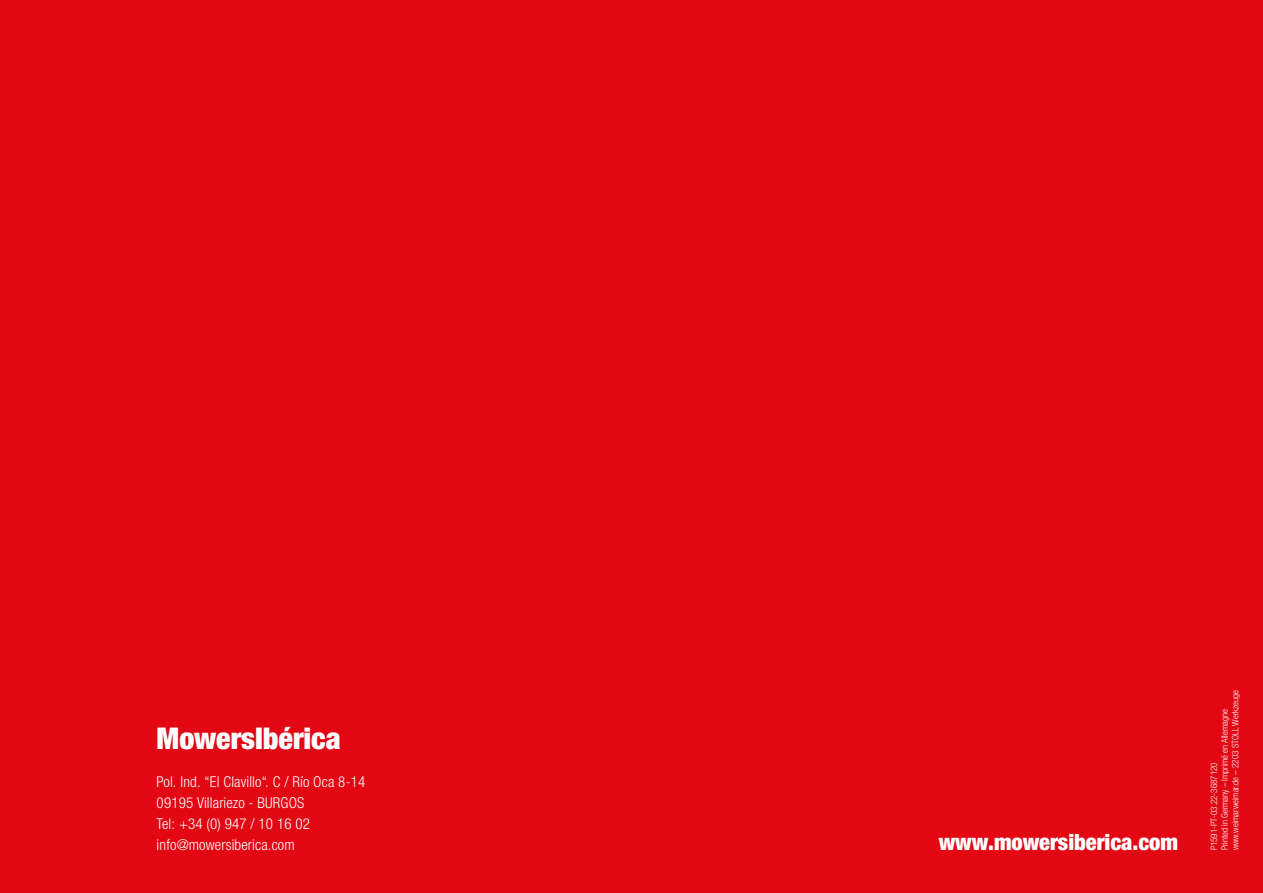
<style>
.page{position:relative;width:1263px;height:893px;background:#e30613}
.page>*{position:absolute;margin:0;border:0;box-sizing:border-box;transform-origin:0 0}
.t1{font:900 condensed 30px "Helvetica Neue LTW1 G";color:#fff}
.t2{font:900 condensed 22.5px "Helvetica Neue LTW1 G";color:#fff}
.t3{font:300 condensed 15px/21px "Helvetica Neue LTW1 G";letter-spacing:.01em;color:#fff}
.t4{font:300 condensed 9px/10.8px "Helvetica Neue";color:#fff}
</style>
<div class="page">
<h1 class="t1" style="left:157px;top:720px;width:186px">MowersIbérica</h1>
<p class="t3" style="left:157px;top:772px;width:210px">Pol. Ind. “El Clavillo“. C / Río Oca 8-14<br>09195 Villariezo - BURGOS<br>Tel: +34 (0) 947 / 10 16 02 info@mowersiberica.com</p>
<h2 class="t2" style="left:939px;top:829px;width:241px">www.mowersiberica.com</h2>
<p class="t4" style="left:1208px;top:850px;width:162px;rotate:-90deg">P1591-PT-03.22-3687120<br>Printed in Germany – Imprimé en Allemagne www.weimarweimar.de – 2203 STOLL Werkzeuge</p>
</div>
